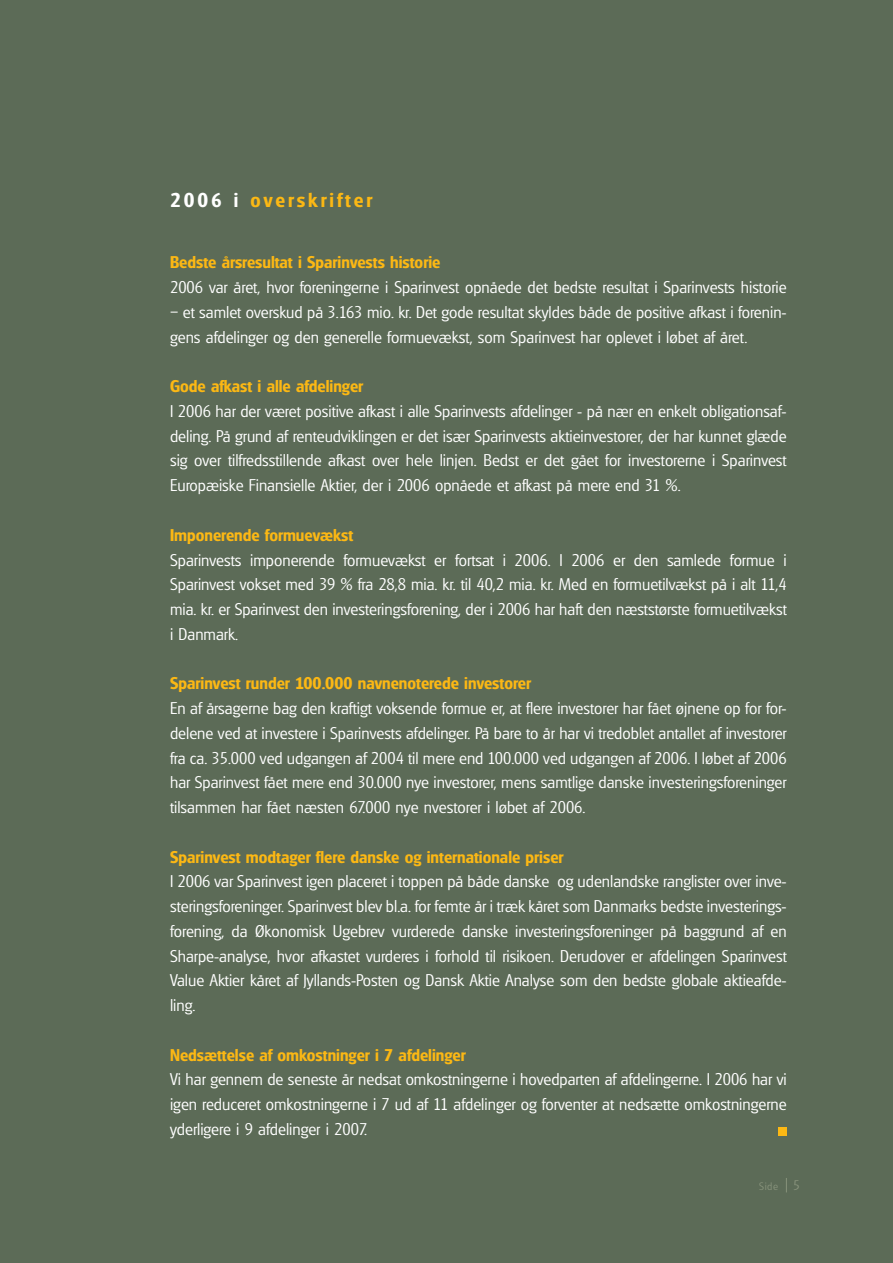
<style>
.page{position:relative;width:893px;height:1263px;background:#5c6b57}
.page>*{position:absolute;margin:0;border:0;box-sizing:border-box;transform-origin:0 0}
.t1{font:600 19.5px "Glasgow";letter-spacing:.15em;color:#fcb814}
.t2{font:300 16.5px/24.8px "Glasgow";color:#fff;text-align:justify}
.t3{font:600 16.5px "Glasgow";color:#fcb814}
.t4{font:300 10.5px "Glasgow";color:#87927b}
.s1{color:#fff}
.s2{font-size:13.5px}
</style>
<div class="page">
<svg style="left:786px;top:1178px;width:1px;height:14px"></svg>
<div style="left:778px;top:1127px;width:9px;height:8px;background:#fcb814"></div>
<p class="t1" style="left:170px;top:193px;width:204px"><span class="s1">2006 i</span> overskrifter</p>
<p class="t3" style="left:170px;top:256px;width:272px">Bedste årsresultat i Sparinvests historie</p>
<p class="t2" style="left:170px;top:276px;width:618px">2006 var året, hvor foreningerne i Sparinvest opnåede det bedste resultat i Sparinvests historie</p>
<p class="t2" style="left:170px;top:301px;width:618px">– et samlet overskud på 3.163 mio. kr. Det gode resultat skyldes både de positive afkast i forenin&shy;gens afdelinger og den generelle formuevækst, som Sparinvest har oplevet i løbet af året.</p>
<p class="t3" style="left:170px;top:380px;width:195px">Gode afkast i alle afdelinger</p>
<p class="t2" style="left:170px;top:400px;width:618px">I 2006 har der været positive afkast i alle Sparinvests afdelinger - på nær en enkelt obligationsaf&shy;deling. På grund af renteudviklingen er det især Sparinvests aktieinvestorer, der har kunnet glæde sig over tilfredsstillende afkast over hele linjen. Bedst er det gået for investorerne i Sparinvest Europæiske Finansielle Aktier, der i 2006 opnåede et afkast på mere end 31 %.</p>
<p class="t3" style="left:170px;top:529px;width:185px">Imponerende formuevækst</p>
<p class="t2" style="left:170px;top:549px;width:618px">Sparinvests imponerende formuevækst er fortsat i 2006. I 2006 er den samlede formue i Sparinvest vokset med 39 % fra 28,8 mia. kr. til 40,2 mia. kr. Med en formuetilvækst på i alt 11,4 mia. kr. er Sparinvest den investeringsforening, der i 2006 har haft den næststørste formuetilvækst i Danmark.</p>
<p class="t3" style="left:170px;top:677px;width:362px">Sparinvest runder 100.000 navnenoterede investorer</p>
<p class="t2" style="left:170px;top:697px;width:618px">En af årsagerne bag den kraftigt voksende formue er, at flere investorer har fået øjnene op for for&shy;delene ved at investere i Sparinvests afdelinger. På bare to år har vi tredoblet antallet af investorer fra ca. 35.000 ved udgangen af 2004 til mere end 100.000 ved udgangen af 2006. I løbet af 2006 har Sparinvest fået mere end 30.000 nye investorer, mens samtlige danske investeringsforeninger tilsammen har fået næsten 67.000 nye nvestorer i løbet af 2006.</p>
<p class="t3" style="left:170px;top:850px;width:395px">Sparinvest modtager flere danske og internationale priser</p>
<p class="t2" style="left:170px;top:870px;width:618px">I 2006 var Sparinvest igen placeret i toppen på både danske og udenlandske ranglister over inve&shy;steringsforeninger. Sparinvest blev bl.a. for femte år i træk kåret som Danmarks bedste investerings&shy;forening, da Økonomisk Ugebrev vurderede danske investeringsforeninger på baggrund af en Sharpe-analyse, hvor afkastet vurderes i forhold til risikoen. Derudover er afdelingen Sparinvest Value Aktier kåret af Jyllands-Posten og Dansk Aktie Analyse som den bedste globale aktieafde&shy;ling.</p>
<p class="t3" style="left:170px;top:1048px;width:297px">Nedsættelse af omkostninger i 7 afdelinger</p>
<p class="t2" style="left:170px;top:1068px;width:618px">Vi har gennem de seneste år nedsat omkostningerne i hovedparten af afdelingerne. I 2006 har vi igen reduceret omkostningerne i 7 ud af 11 afdelinger og forventer at nedsætte omkostningerne yderligere i 9 afdelinger i 2007.</p>
<p class="t4" style="left:759px;top:1182px;width:42px">Side <span class="s2">5</span></p>
</div>
